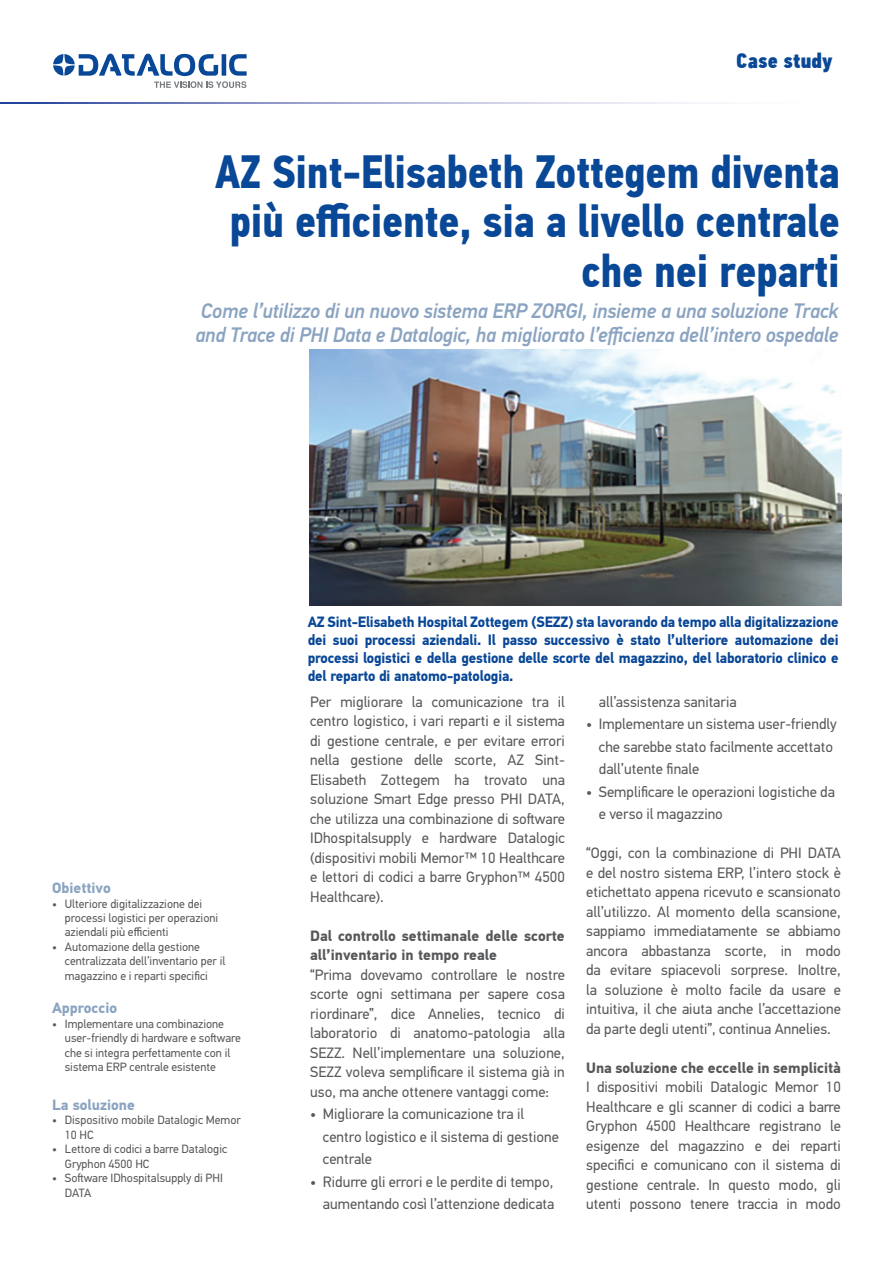
<style>
.page{position:relative;width:893px;height:1263px;background:#fff}
.page>*{position:absolute;margin:0;border:0;box-sizing:border-box;transform-origin:0 0}
.t1{font:700 46.5px/49.5px "PF Din Text Cond Pro";letter-spacing:-.005em;color:#094797;text-align:right}
.t2{font:italic 500 21px/24px "PF Din Text Pro";letter-spacing:-.01em;color:#8ba4c1;scale:.95 1}
.t3{font:21px "PF Din Text Cond Pro X Black";letter-spacing:.005em;color:#094797}
.t4{font:15px/19.5px "PF Din Text Pro";color:#57585a;text-align:justify}
.t5{font:700 15px/18px "PF Din Text Pro";letter-spacing:-.01em;color:#094797;text-align:justify;scale:.95 1}
.t6{font:700 15px/19.5px "PF Din Text Pro";color:#57585a}
.t7{font:700 15px "PF Din Text Pro";color:#8ba4c1}
.t8{font:12px/14.4px "PF Din Text Pro";color:#57585a}
</style>
<div class="page">
<svg style="left:0;top:102px;width:697px;height:1px"></svg>
<svg style="left:53px;top:54px;width:194px;height:34px"></svg>
<img style="left:310px;top:350px;width:532px;height:255px">
<p class="t3" style="left:736px;top:47px;width:98px">Case study</p>
<p class="t1" style="left:215px;top:148px;width:626px">AZ Sint-Elisabeth Zottegem diventa più efficiente, sia a livello centrale che nei reparti</p>
<p class="t2" style="left:195px;top:299px;width:679px">Come l’utilizzo di un nuovo sistema ERP ZORGI, insieme a una soluzione Track and Trace di PHI Data e Datalogic, ha migliorato l’efficienza dell’intero ospedale</p>
<p class="t7" style="left:52px;top:879px;width:60px">Obiettivo</p>
<p class="t8" style="left:65px;top:896px;width:155px;text-indent:-13px">• Ulteriore digitalizzazione dei processi logistici per operazioni aziendali più efficienti</p>
<p class="t8" style="left:65px;top:939px;width:162px;text-indent:-13px">• Automazione della gestione centralizzata dell’inventario per il magazzino e i reparti specifici</p>
<p class="t7" style="left:52px;top:999px;width:67px">Approccio</p>
<p class="t8" style="left:65px;top:1017px;width:178px;text-indent:-13px">• Implementare una combinazione user-friendly di hardware e software che si integra perfettamente con il sistema ERP centrale esistente</p>
<p class="t7" style="left:52px;top:1096px;width:85px">La soluzione</p>
<p class="t8" style="left:65px;top:1113px;width:178px;text-indent:-13px">• Dispositivo mobile Datalogic Memor<br>10 HC</p>
<p class="t8" style="left:65px;top:1142px;width:164px;text-indent:-13px">• Lettore di codici a barre Datalogic<br>Gryphon 4500 HC</p>
<p class="t8" style="left:65px;top:1171px;width:160px;text-indent:-13px">• Software IDhospitalsupply di PHI<br>DATA</p>
<p class="t5" style="left:308px;top:613px;width:560px">AZ Sint-Elisabeth Hospital Zottegem (SEZZ) sta lavorando da tempo alla digitalizzazione dei suoi processi aziendali. Il passo successivo è stato l’ulteriore automazione dei processi logistici e della gestione delle scorte del magazzino, del laboratorio clinico e del reparto di anatomo-patologia.</p>
<p class="t4" style="left:310px;top:692px;width:256px">Per migliorare la comunicazione tra il centro logistico, i vari reparti e il sistema di gestione centrale, e per evitare errori nella gestione delle scorte, AZ Sint-Elisabeth Zottegem ha trovato una soluzione Smart Edge presso PHI DATA, che utilizza una combinazione di software IDhospitalsupply e hardware Datalogic (dispositivi mobili Memor™ 10 Healthcare e lettori di codici a barre Gryphon™ 4500<br>Healthcare).</p>
<p class="t6" style="left:310px;top:926px;width:256px">Dal controllo settimanale delle scorte all’inventario in tempo reale</p>
<p class="t4" style="left:310px;top:965px;width:256px">“Prima dovevamo controllare le nostre scorte ogni settimana per sapere cosa riordinare”, dice Annelies, tecnico di laboratorio di anatomo-patologia alla SEZZ. Nell’implementare una soluzione, SEZZ voleva semplificare il sistema già in uso, ma anche ottenere vantaggi come:</p>
<p class="t4" style="left:323px;top:1103px;width:237px;line-height:22.5px;text-align:left;text-indent:-13px">• Migliorare la comunicazione tra il centro logistico e il sistema di gestione centrale</p>
<p class="t4" style="left:310px;top:1170px;width:246px;line-height:22.5px;text-align:right">• Ridurre gli errori e le perdite di tempo, aumentando così l’attenzione dedicata</p>
<p class="t4" style="left:599px;top:692px;width:139px">all’assistenza sanitaria</p>
<p class="t4" style="left:599px;top:713px;width:239px;line-height:22.5px;text-align:left;text-indent:-13px">• Implementare un sistema user-friendly che sarebbe stato facilmente accettato dall’utente finale</p>
<p class="t4" style="left:599px;top:780px;width:238px;line-height:22.5px;text-indent:-13px">• Semplificare le operazioni logistiche da e verso il magazzino</p>
<p class="t4" style="left:586px;top:843px;width:256px">“Oggi, con la combinazione di PHI DATA e del nostro sistema ERP, l’intero stock è etichettato appena ricevuto e scansionato all’utilizzo. Al momento della scansione, sappiamo immediatamente se abbiamo ancora abbastanza scorte, in modo da evitare spiacevoli sorprese. Inoltre, la soluzione è molto facile da usare e intuitiva, il che aiuta anche l’accettazione da parte degli utenti”, continua Annelies.</p>
<p class="t6" style="left:586px;top:1058px;width:256px">Una soluzione che eccelle in semplicità</p>
<p class="t4" style="left:586px;top:1077px;width:256px">I dispositivi mobili Datalogic Memor 10<br>Healthcare e gli scanner di codici a barre Gryphon 4500 Healthcare registrano le esigenze del magazzino e dei reparti specifici e comunicano con il sistema di gestione centrale. In questo modo, gli utenti possono tenere traccia in modo</p>
</div>
